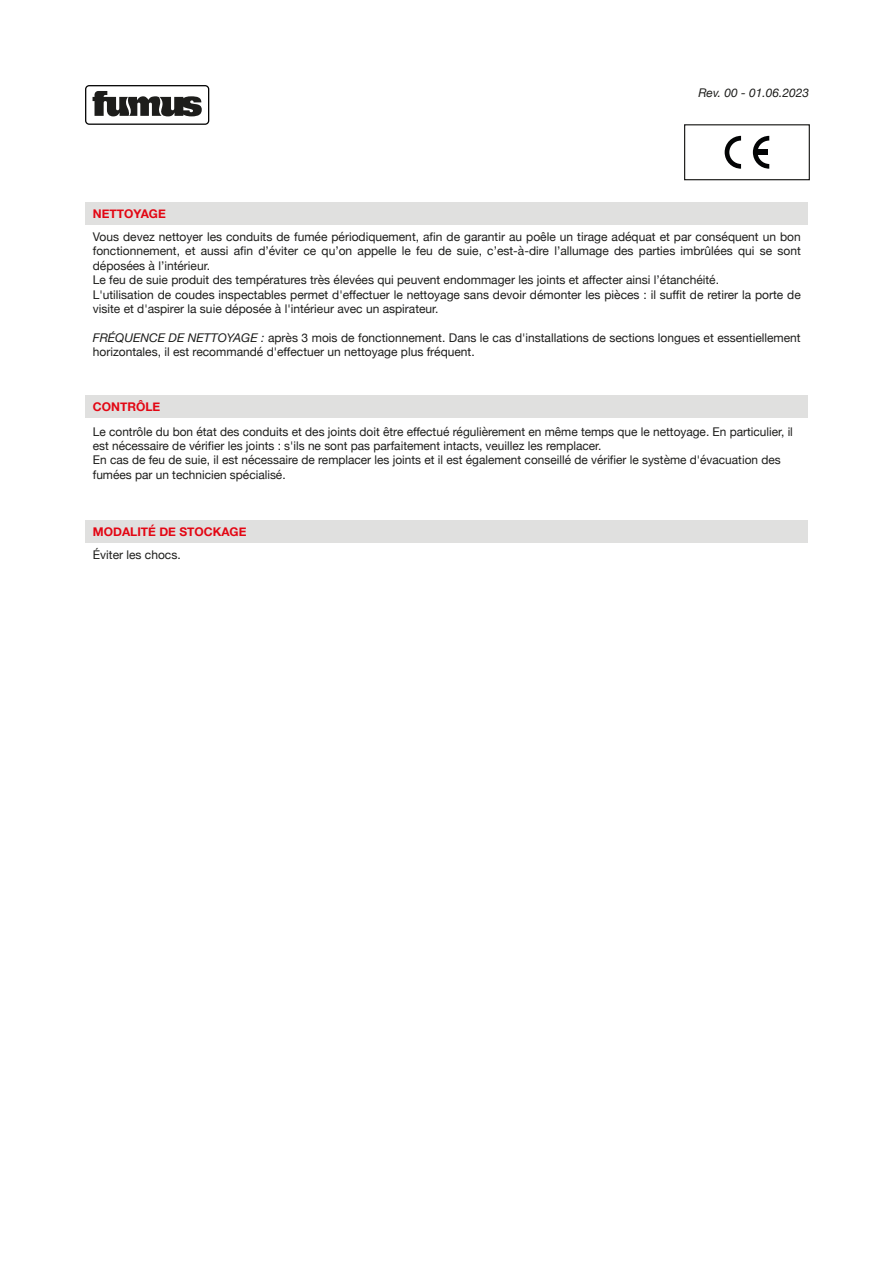
<style>
.page{position:relative;width:893px;height:1263px;background:#fff}
.page>*{position:absolute;margin:0;border:0;box-sizing:border-box;transform-origin:0 0}
.t1{font:12px/14.4px "Helvetica Neue";color:#1d1d1b}
.t2{font:700 12px "Helvetica Neue";color:#e30613}
.t3{font:italic 12px "Helvetica Neue";color:#1d1d1b}
.s1{font-style:italic}
</style>
<div class="page">
<div style="left:684px;top:124px;width:126px;height:56px;border:1px solid #1d1d1b"></div>
<svg style="left:753px;top:136px;width:16px;height:33px"></svg>
<svg style="left:725px;top:136px;width:16px;height:33px"></svg>
<div style="left:755px;top:150px;width:12px;height:5px;background:#030405"></div>
<div style="left:85px;top:395px;width:723px;height:22px;background:#e0e0df"></div>
<svg style="left:85px;top:85px;width:124px;height:40px"></svg>
<div style="left:85px;top:202px;width:723px;height:22px;background:#e0e0df"></div>
<div style="left:85px;top:520px;width:723px;height:22px;background:#e0e0df"></div>
<p class="t3" style="left:698px;top:84px;width:112px">Rev. 00 - 01.06.2023</p>
<p class="t2" style="left:93px;top:204px;width:74px">NETTOYAGE</p>
<p class="t1" style="left:93px;top:230px;width:709px">Vous devez nettoyer les conduits de fumée périodiquement, afin de garantir au poêle un tirage adéquat et par conséquent un bon fonctionnement, et aussi afin d’éviter ce qu’on appelle le feu de suie, c’est-à-dire l’allumage des parties imbrûlées qui se sont déposées à l’intérieur.<br>Le feu de suie produit des températures très élevées qui peuvent endommager les joints et affecter ainsi l’étanchéité.<br>L'utilisation de coudes inspectables permet d'effectuer le nettoyage sans devoir démonter les pièces : il suffit de retirer la porte de visite et d'aspirer la suie déposée à l'intérieur avec un aspirateur.</p>
<p class="t1" style="left:93px;top:331px;width:709px"><span class="s1">FRÉQUENCE DE NETTOYAGE :</span> après 3 mois de fonctionnement. Dans le cas d'installations de sections longues et essentiellement horizontales, il est recommandé d'effectuer un nettoyage plus fréquent.</p>
<p class="t2" style="left:93px;top:397px;width:69px">CONTRÔLE</p>
<p class="t1" style="left:93px;top:425px;width:702px">Le contrôle du bon état des conduits et des joints doit être effectué régulièrement en même temps que le nettoyage. En particulier, il est nécessaire de vérifier les joints : s'ils ne sont pas parfaitement intacts, veuillez les remplacer.<br>En cas de feu de suie, il est nécessaire de remplacer les joints et il est également conseillé de vérifier le système d'évacuation des fumées par un technicien spécialisé.</p>
<p class="t2" style="left:93px;top:522px;width:155px">MODALITÉ DE STOCKAGE</p>
<p class="t1" style="left:93px;top:549px;width:89px">Éviter les chocs.</p>
</div>
